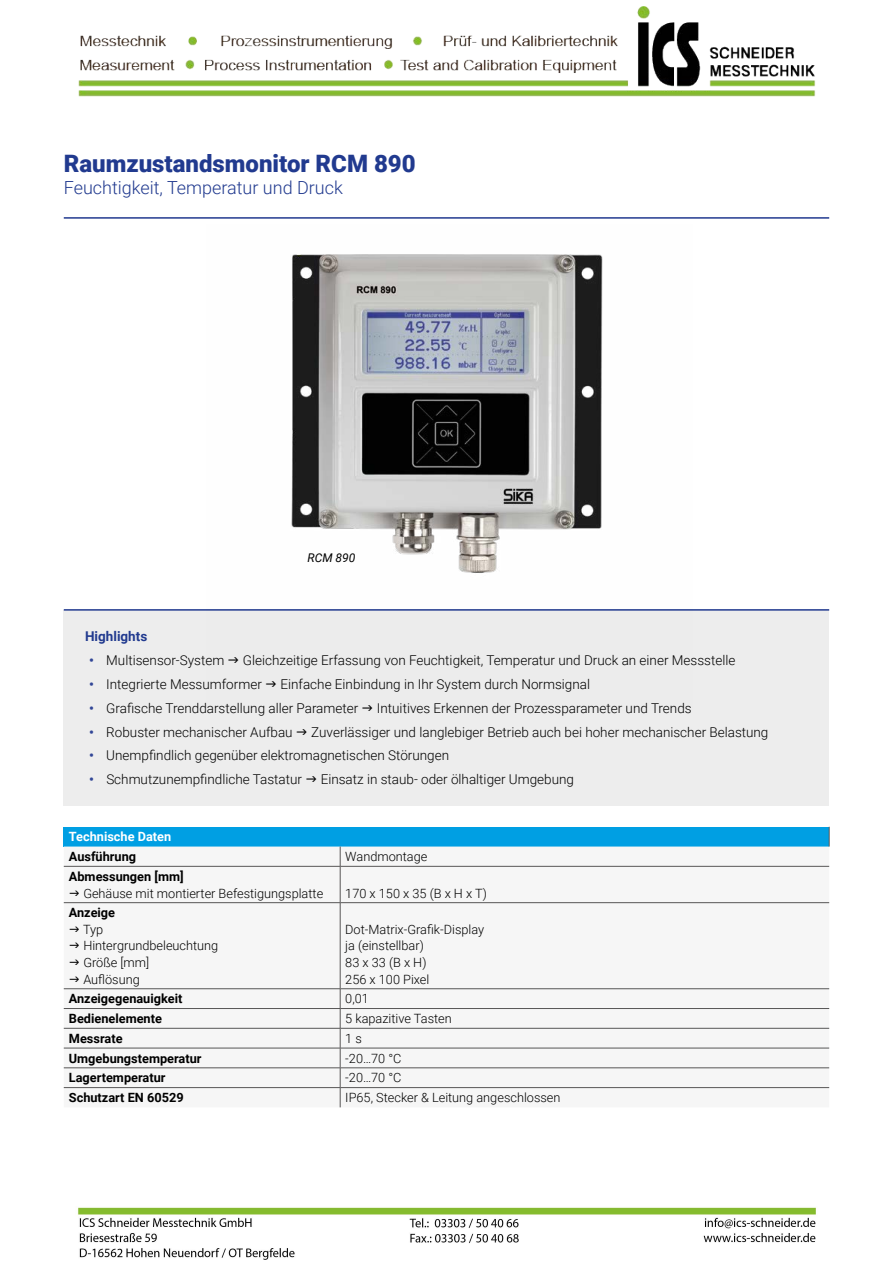
<style>
.page{position:relative;width:893px;height:1263px;background:#fff}
.page>*{position:absolute;margin:0;border:0;box-sizing:border-box;transform-origin:0 0}
.t1{font:900 24px "Roboto";color:#213a8f}
.t2{font:300 18px "Roboto";color:#213a8f}
.t3{font:300 13.5px "Roboto";color:#000}
.t4{font:700 13.5px "Roboto";color:#213a8f}
.t5{font:300 12.75px/16.5px "Roboto";color:#000}
.t6{font:700 12.75px "Roboto";color:#000}
.t7{font:700 12.75px "Roboto";color:#fff}
.t8{font:italic 12px "Roboto";color:#000}
.s1{font-weight:700;color:#314697}
</style>
<div class="page">
<div style="left:64px;top:827px;width:765px;height:19px;background:#009fe3"></div>
<div style="left:64px;top:846px;width:765px;height:261px;background:#f6f6f6"></div>
<svg style="left:340px;top:846px;width:1px;height:20px"></svg>
<hr style="left:64px;top:866px;width:276px;height:1px;background:#575656">
<hr style="left:340px;top:866px;width:489px;height:1px;background:#575656">
<hr style="left:340px;top:866px;width:1px;height:36px;background:#575656">
<hr style="left:64px;top:902px;width:276px;height:1px;background:#575656">
<hr style="left:340px;top:902px;width:489px;height:1px;background:#575656">
<hr style="left:340px;top:903px;width:1px;height:85px;background:#575656">
<hr style="left:64px;top:988px;width:276px;height:1px;background:#575656">
<hr style="left:340px;top:988px;width:489px;height:1px;background:#575656">
<hr style="left:64px;top:1008px;width:276px;height:1px;background:#575656">
<hr style="left:340px;top:1008px;width:489px;height:1px;background:#575656">
<hr style="left:64px;top:1028px;width:276px;height:1px;background:#575656">
<hr style="left:340px;top:1028px;width:489px;height:1px;background:#575656">
<hr style="left:64px;top:1048px;width:276px;height:1px;background:#575656">
<hr style="left:340px;top:1048px;width:489px;height:1px;background:#575656">
<hr style="left:64px;top:1067px;width:276px;height:1px;background:#575656">
<hr style="left:340px;top:1067px;width:489px;height:1px;background:#575656">
<hr style="left:64px;top:1087px;width:276px;height:1px;background:#575656">
<hr style="left:340px;top:1087px;width:489px;height:1px;background:#575656">
<svg style="left:340px;top:989px;width:1px;height:118px"></svg>
<svg style="left:829px;top:827px;width:1px;height:19px"></svg>
<div style="left:64px;top:610px;width:765px;height:195px;background:#ededed"></div>
<hr style="left:64px;top:609px;width:765px;height:2px;background:#213a8f">
<hr style="left:64px;top:217px;width:765px;height:2px;background:#213a8f">
<img style="left:207px;top:254px;width:486px;height:357px">
<img style="left:78px;top:7px;width:738px;height:90px">
<img style="left:77px;top:1207px;width:739px;height:53px">
<svg style="left:70px;top:890px;width:9px;height:5px"></svg>
<svg style="left:70px;top:926px;width:9px;height:6px"></svg>
<svg style="left:70px;top:943px;width:9px;height:5px"></svg>
<svg style="left:70px;top:960px;width:9px;height:5px"></svg>
<svg style="left:70px;top:976px;width:9px;height:6px"></svg>
<h1 class="t1" style="left:64px;top:147px;width:353px">Raumzustandsmonitor RCM 890</h1>
<h2 class="t2" style="left:64px;top:175px;width:281px">Feuchtigkeit, Temperatur und Druck</h2>
<p class="t8" style="left:308px;top:549px;width:49px">RCM 890</p>
<p class="t4" style="left:85px;top:627px;width:64px">Highlights</p>
<p class="t3" style="left:89px;top:651px;width:137px"><span class="s1">•</span> Multisensor-System</p>
<p class="t3" style="left:243px;top:651px;width:494px">Gleichzeitige Erfassung von Feuchtigkeit, Temperatur und Druck an einer Messstelle</p>
<p class="t3" style="left:89px;top:675px;width:174px"><span class="s1">•</span> Integrierte Messumformer</p>
<p class="t3" style="left:280px;top:675px;width:311px">Einfache Einbindung in Ihr System durch Normsignal</p>
<p class="t3" style="left:89px;top:698px;width:270px"><span class="s1">•</span> Grafische Trenddarstellung aller Parameter</p>
<p class="t3" style="left:377px;top:698px;width:316px">Intuitives Erkennen der Prozessparameter und Trends</p>
<p class="t3" style="left:89px;top:722px;width:205px"><span class="s1">•</span> Robuster mechanischer Aufbau</p>
<p class="t3" style="left:311px;top:722px;width:459px">Zuverlässiger und langlebiger Betrieb auch bei hoher mechanischer Belastung</p>
<p class="t3" style="left:89px;top:746px;width:361px"><span class="s1">•</span> Unempfindlich gegenüber elektromagnetischen Störungen</p>
<p class="t3" style="left:89px;top:770px;width:214px"><span class="s1">•</span> Schmutzunempfindliche Tastatur</p>
<p class="t3" style="left:321px;top:770px;width:255px">Einsatz in staub- oder ölhaltiger Umgebung</p>
<p class="t7" style="left:69px;top:828px;width:104px">Technische Daten</p>
<p class="t6" style="left:69px;top:848px;width:69px">Ausführung</p>
<p class="t5" style="left:345px;top:848px;width:84px">Wandmontage</p>
<p class="t6" style="left:69px;top:867px;width:116px">Abmessungen [mm]</p>
<p class="t5" style="left:83px;top:884px;width:241px">Gehäuse mit montierter Befestigungsplatte</p>
<p class="t5" style="left:345px;top:884px;width:143px">170 x 150 x 35 (B x H x T)</p>
<p class="t6" style="left:69px;top:904px;width:48px">Anzeige</p>
<p class="t5" style="left:83px;top:921px;width:137px">Typ<br>Hintergrundbeleuchtung<br>Größe [mm]<br>Auflösung</p>
<p class="t5" style="left:345px;top:921px;width:140px">Dot-Matrix-Grafik-Display ja (einstellbar)<br>83 x 33 (B x H)<br>256 x 100 Pixel</p>
<p class="t6" style="left:69px;top:990px;width:115px">Anzeigegenauigkeit</p>
<p class="t5" style="left:345px;top:990px;width:25px">0,01</p>
<p class="t6" style="left:69px;top:1010px;width:95px">Bedienelemente</p>
<p class="t5" style="left:345px;top:1010px;width:108px">5 kapazitive Tasten</p>
<p class="t6" style="left:69px;top:1029px;width:55px">Messrate</p>
<p class="t5" style="left:345px;top:1030px;width:18px">1 s</p>
<p class="t6" style="left:69px;top:1049px;width:134px">Umgebungstemperatur</p>
<p class="t5" style="left:345px;top:1049px;width:58px">-20…70 °C</p>
<p class="t6" style="left:69px;top:1069px;width:98px">Lagertemperatur</p>
<p class="t5" style="left:345px;top:1069px;width:58px">-20…70 °C</p>
<p class="t6" style="left:69px;top:1089px;width:116px">Schutzart EN 60529</p>
<p class="t5" style="left:345px;top:1089px;width:217px">IP65, Stecker &amp; Leitung angeschlossen</p>
</div>
